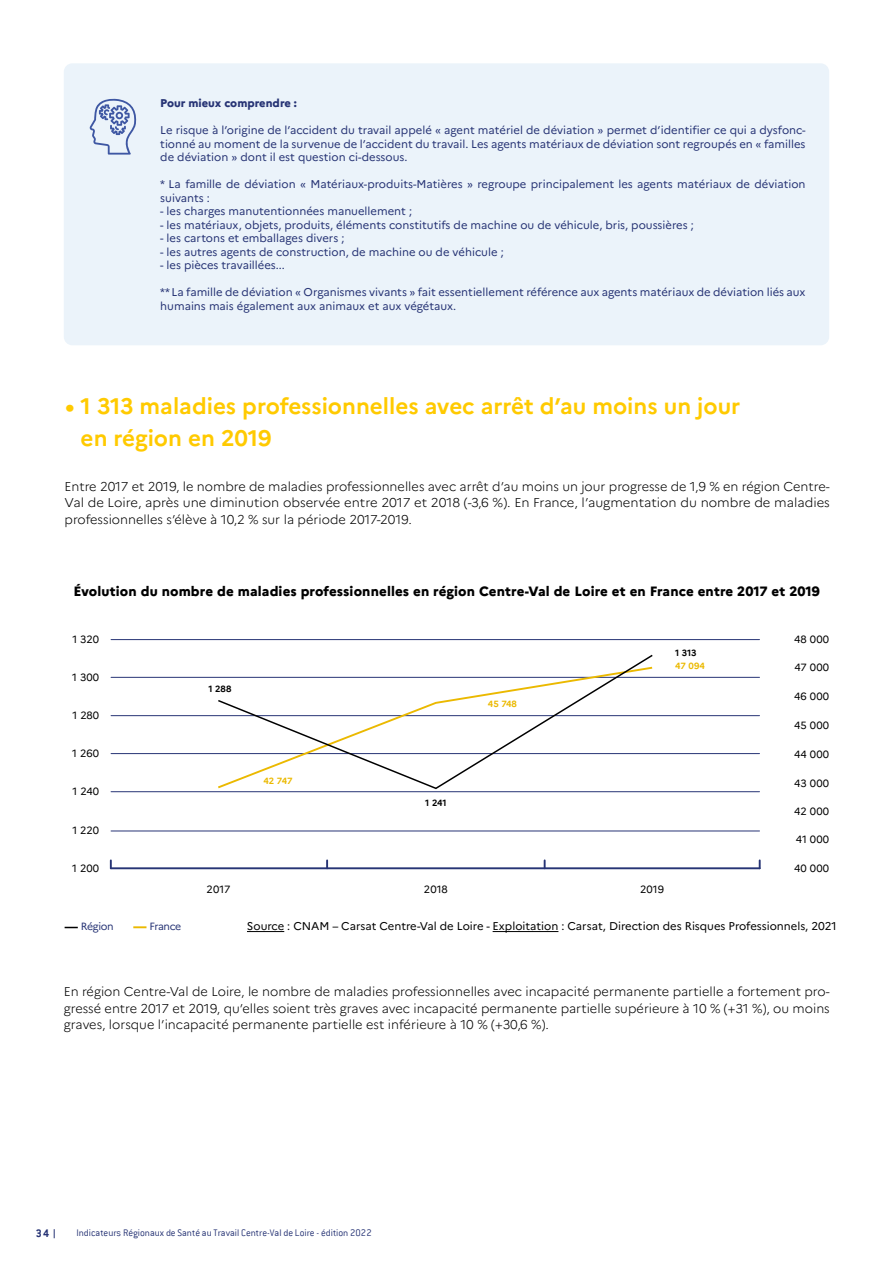
<style>
.page{position:relative;width:893px;height:1263px;background:#fff}
.page>*{position:absolute;margin:0;border:0;box-sizing:border-box;transform-origin:0 0}
.t1{font:700 22.5px/31.5px "Marianne";color:#ffca00}
.t2{font:800 13.5px "Marianne";letter-spacing:.01em;color:#000}
.t3{font:300 12.75px/16.5px "Marianne";color:#000;text-align:justify}
.t4{font:700 12px "Conduit ITC";color:#273475}
.t5{font:11.25px/13.5px "Marianne";color:#273475}
.t6{font:11.25px "Marianne";color:#000}
.t7{font:800 11.25px "Marianne";color:#273475}
.t8{font:10.5px "Marianne";letter-spacing:.01em;color:#000}
.t9{font:300 10.5px "Conduit ITC";color:#273475}
.t10{font:10.5px "Marianne";letter-spacing:-.035em;color:#273475}
.t11{font:700 9px "Marianne";letter-spacing:.01em;color:#ebb900}
.t12{font:700 9px "Marianne";letter-spacing:-.01em;color:#000}
</style>
<div class="page">
<hr style="left:111px;top:831px;width:648px;height:1px;background:#273475">
<hr style="left:111px;top:791px;width:648px;height:1px;background:#273475">
<hr style="left:111px;top:753px;width:648px;height:1px;background:#273475">
<hr style="left:111px;top:715px;width:648px;height:1px;background:#273475">
<hr style="left:111px;top:677px;width:648px;height:1px;background:#273475">
<hr style="left:111px;top:639px;width:648px;height:1px;background:#273475">
<hr style="left:247px;top:931px;width:37px;height:1px;background:#000">
<hr style="left:493px;top:931px;width:65px;height:1px;background:#000">
<svg style="left:65px;top:927px;width:13px;height:1px"></svg>
<svg style="left:133px;top:926px;width:13px;height:2px"></svg>
<svg style="left:110px;top:860px;width:2px;height:8px"></svg>
<svg style="left:326px;top:860px;width:2px;height:7px"></svg>
<svg style="left:544px;top:860px;width:2px;height:7px"></svg>
<hr style="left:111px;top:867px;width:649px;height:2px;background:#273475">
<svg style="left:759px;top:860px;width:2px;height:8px"></svg>
<svg style="left:216px;top:654px;width:438px;height:136px"></svg>
<div style="left:64px;top:63px;width:765px;height:282px;background:#ebf3fa;border-radius:9px"></div>
<svg style="left:90px;top:98px;width:47px;height:57px"></svg>
<p class="t7" style="left:160px;top:96px;width:138px">Pour mieux comprendre :</p>
<p class="t5" style="left:160px;top:123px;width:647px;text-align:justify">Le risque à l’origine de l’accident du travail appelé « agent matériel de déviation » permet d’identifier ce qui a dysfonc&shy;tionné au moment de la survenue de l’accident du travail. Les agents matériaux de déviation sont regroupés en « familles de déviation » dont il est question ci-dessous.</p>
<p class="t5" style="left:160px;top:177px;width:647px">* La famille de déviation « Matériaux-produits-Matières » regroupe principalement les agents matériaux de déviation suivants :</p>
<p class="t5" style="left:160px;top:204px;width:253px">- les charges manutentionnées manuellement ;</p>
<p class="t5" style="left:160px;top:218px;width:535px">- les matériaux, objets, produits, éléments constitutifs de machine ou de véhicule, bris, poussières ;</p>
<p class="t5" style="left:160px;top:231px;width:186px">- les cartons et emballages divers ;</p>
<p class="t5" style="left:160px;top:245px;width:345px">- les autres agents de construction, de machine ou de véhicule ;</p>
<p class="t5" style="left:160px;top:258px;width:126px">- les pièces travaillées...</p>
<p class="t5" style="left:160px;top:285px;width:647px">** La famille de déviation « Organismes vivants » fait essentiellement référence aux agents matériaux de déviation liés aux humains mais également aux animaux et aux végétaux.</p>
<h1 class="t1" style="left:81px;top:391px;width:661px;text-indent:-16px">• 1 313 maladies professionnelles avec arrêt d’au moins un jour en région en 2019</h1>
<p class="t3" style="left:65px;top:477px;width:767px">Entre 2017 et 2019, le nombre de maladies professionnelles avec arrêt d’au moins un jour progresse de 1,9 % en région Centre-Val de Loire, après une diminution observée entre 2017 et 2018 (-3,6 %). En France, l’augmentation du nombre de maladies professionnelles s’élève à 10,2 % sur la période 2017-2019.</p>
<p class="t2" style="left:73px;top:583px;width:748px">Évolution du nombre de maladies professionnelles en région Centre-Val de Loire et en France entre 2017 et 2019</p>
<p class="t8" style="left:72px;top:633px;width:28px">1 320</p>
<p class="t8" style="left:72px;top:671px;width:29px">1 300</p>
<p class="t8" style="left:72px;top:709px;width:28px">1 280</p>
<p class="t8" style="left:72px;top:747px;width:28px">1 260</p>
<p class="t8" style="left:73px;top:785px;width:28px">1 240</p>
<p class="t8" style="left:72px;top:824px;width:28px">1 220</p>
<p class="t8" style="left:72px;top:861px;width:29px">1 200</p>
<p class="t12" style="left:208px;top:683px;width:25px">1 288</p>
<p class="t11" style="left:263px;top:775px;width:30px">42 747</p>
<p class="t12" style="left:425px;top:797px;width:23px">1 241</p>
<p class="t11" style="left:488px;top:699px;width:31px">45 748</p>
<p class="t12" style="left:675px;top:647px;width:23px">1 313</p>
<p class="t11" style="left:675px;top:660px;width:31px">47 094</p>
<p class="t8" style="left:207px;top:883px;width:25px">2017</p>
<p class="t8" style="left:424px;top:883px;width:25px">2018</p>
<p class="t8" style="left:640px;top:883px;width:26px">2019</p>
<p class="t8" style="left:794px;top:632px;width:36px">48 000</p>
<p class="t8" style="left:794px;top:661px;width:36px">47 000</p>
<p class="t8" style="left:794px;top:689px;width:37px">46 000</p>
<p class="t8" style="left:794px;top:718px;width:37px">45 000</p>
<p class="t8" style="left:794px;top:747px;width:36px">44 000</p>
<p class="t8" style="left:794px;top:777px;width:36px">43 000</p>
<p class="t8" style="left:794px;top:805px;width:37px">42 000</p>
<p class="t8" style="left:796px;top:833px;width:35px">41 000</p>
<p class="t8" style="left:794px;top:861px;width:37px">40 000</p>
<p class="t10" style="left:81px;top:920px;width:34px">Région</p>
<p class="t10" style="left:150px;top:920px;width:33px">France</p>
<p class="t6" style="left:247px;top:919px;width:591px">Source : CNAM – Carsat Centre-Val de Loire - Exploitation : Carsat, Direction des Risques Professionnels, 2021</p>
<p class="t3" style="left:64px;top:982px;width:768px">En région Centre-Val de Loire, le nombre de maladies professionnelles avec incapacité permanente partielle a fortement pro&shy;gressé entre 2017 et 2019, qu’elles soient très graves avec incapacité permanente partielle supérieure à 10 % (+31 %), ou moins graves, lorsque l’incapacité permanente partielle est inférieure à 10 % (+30,6 %).</p>
<p class="t4" style="left:36px;top:1226px;width:15px">34</p>
<p class="t9" style="left:76px;top:1227px;width:297px">Indicateurs Régionaux de Santé au Travail Centre-Val de Loire - édition 2022</p>
</div>
